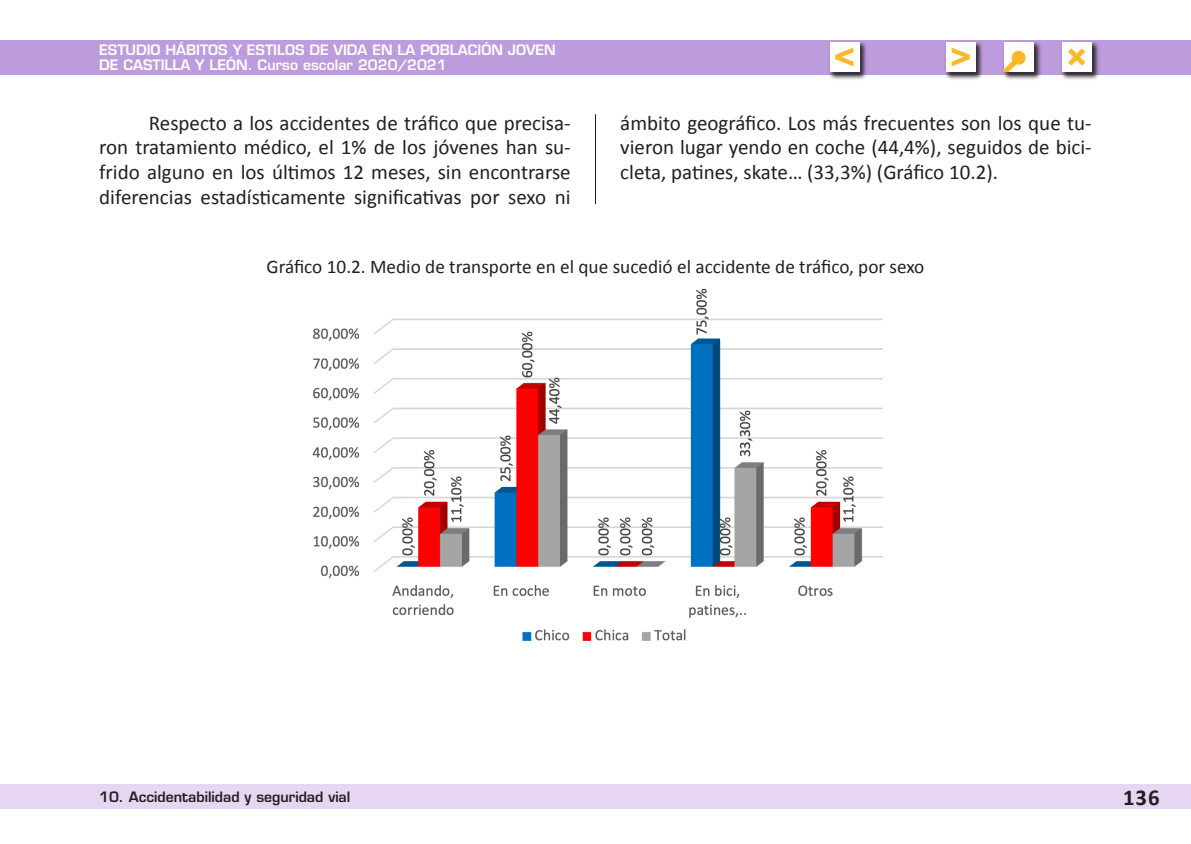
<style>
.page{position:relative;width:1191px;height:844px;background:#fff}
.page>*{position:absolute;margin:0;border:0;box-sizing:border-box;transform-origin:0 0}
.t1{font:35.7px "Eurostile LT Std Bold Ex 2";color:#fcb828}
.t2{font:700 22.75px "Calibri";color:#231f20}
.TextoN{font:21px/24.5px "Calibri";color:#231f20;text-align:justify}
.TituloGrafico{font:19.25px "Calibri";color:#231f20}
.t3{font:600 14px/15.4px "Eurostile LT Std";color:#fff}
.t4{font:600 14px "Eurostile LT Std";color:#231f20}
.s1{font-size:30.97px;color:#13bab3}
</style>
<div class="page">
<div style="left:0;top:784px;width:1191px;height:25px;background:#e7d6f2"></div>
<div style="left:0;top:40px;width:1191px;height:34px;background:#bd9cde"></div>
<div style="left:827px;top:40px;width:41px;height:41px;background:#231f20;opacity:.75"></div>
<div style="left:829px;top:42px;width:30px;height:30px;background:#fff"></div>
<div style="left:944px;top:40px;width:40px;height:41px;background:#231f20;opacity:.75"></div>
<div style="left:945px;top:42px;width:30px;height:30px;background:#fff"></div>
<div style="left:1060px;top:40px;width:40px;height:41px;background:#231f20;opacity:.75"></div>
<div style="left:1062px;top:42px;width:29px;height:30px;background:#fff"></div>
<div style="left:1002px;top:40px;width:40px;height:41px;background:#231f20;opacity:.75"></div>
<div style="left:1004px;top:42px;width:29px;height:30px;background:#fff"></div>
<hr style="left:595px;top:114px;width:1px;height:90px;background:#231f20">
<img style="left:312px;top:288px;width:570px;height:353px">
<svg style="left:1002px;top:48px;width:26px;height:27px"></svg>
<p class="t3" style="left:99px;top:42px;width:458px">ESTUDIO HÁBITOS Y ESTILOS DE VIDA EN LA POBLACIÓN JOVEN<br>DE CASTILLA Y LEÓN. Curso escolar 2020/2021</p>
<h1 class="t1" style="left:834px;top:28px;width:23px">&lt;</h1>
<h1 class="t1" style="left:950px;top:28px;width:23px">&gt;</h1>
<h1 class="t1" style="left:1066px;top:28px;width:23px">×<span class="s1">i</span></h1>
<p class="TextoN" style="left:99px;top:110px;width:473px;text-indent:50px">Respecto a los accidentes de tráfico que precisa&shy;ron tratamiento médico, el 1% de los jóvenes han su&shy;frido alguno en los últimos 12 meses, sin encontrarse diferencias estadísticamente significativas por sexo ni</p>
<p class="TextoN" style="left:620px;top:110px;width:473px">ámbito geográfico. Los más frecuentes son los que tu&shy;vieron lugar yendo en coche (44,4%), seguidos de bici&shy;cleta, patines, skate… (33,3%) (Gráfico 10.2).</p>
<p class="TituloGrafico" style="left:266px;top:254px;width:659px">Gráfico 10.2. Medio de transporte en el que sucedió el accidente de tráfico, por sexo</p>
<p class="t4" style="left:99px;top:788px;width:253px">10. Accidentabilidad y seguridad vial</p>
<p class="t2" style="left:1123px;top:783px;width:38px">136</p>
</div>
